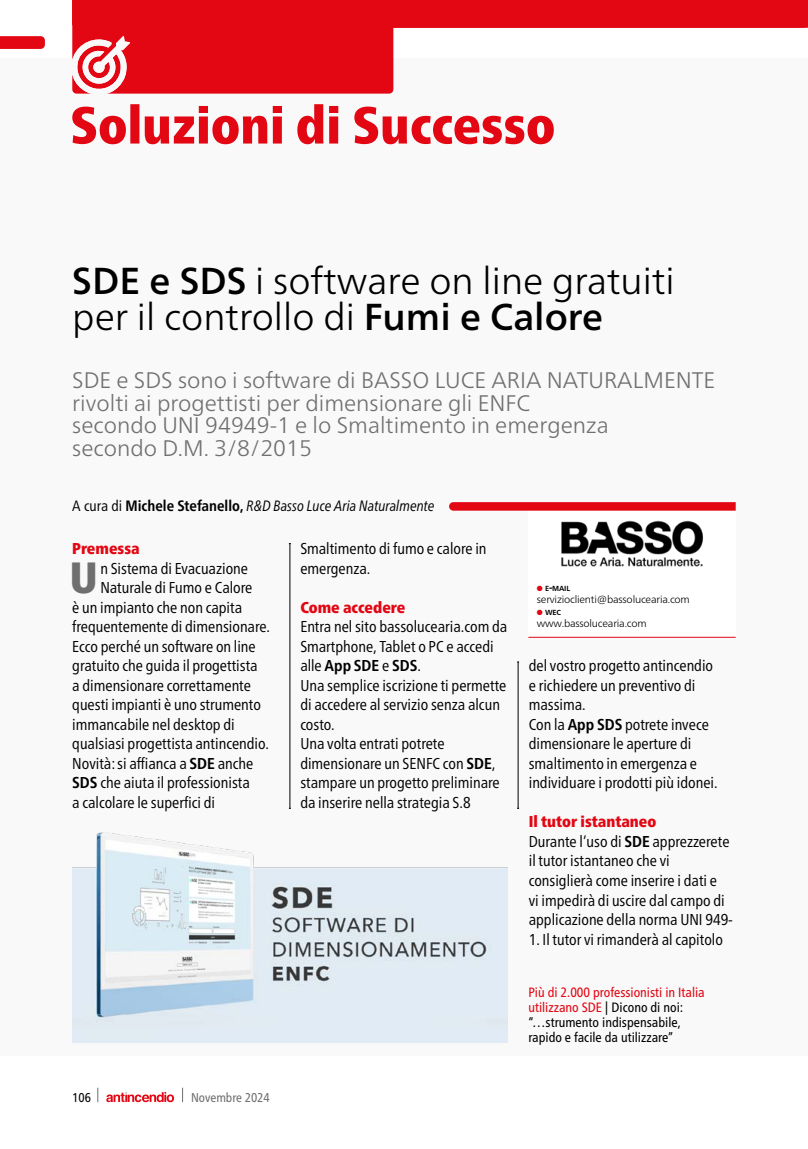
<style>
.page{position:relative;width:808px;height:1149px;background:#fff}
.page>*{position:absolute;margin:0;border:0;box-sizing:border-box;transform-origin:0 0}
.t1{font:900 condensed 43.65px "Frutiger Neue LT Pro";color:#706f6f}
.t2{font:300 37.5px/36px "Frutiger Neue LT Pro";color:#000}
.t3{font:300 22.5px/22.5px "Frutiger Neue LT Pro";color:#706f6f}
.t4{font:condensed 15.75px/19.5px "Frutiger Neue LT Pro";color:#000}
.t5{font:900 condensed 15.75px "Frutiger Neue LT Pro";color:#e30613}
.t6{font:italic condensed 15px "Frutiger Neue LT Pro";color:#000}
.t7{font:condensed 13.5px/15px "Frutiger Neue LT Pro";color:#000}
.t8{font:condensed 12.75px "Frutiger Neue LT Pro";color:#706f6f}
.t9{font:condensed 12.75px "Frutiger Neue LT Pro";color:#000}
.t10{font:300 10.5px "Frutiger Neue LT Pro";letter-spacing:-.02em;color:#000}
.t11{font:700 7.35px "Frutiger Neue LT Pro";letter-spacing:-.03em;color:#000}
.s1{font-weight:500}
.s2{font-style:normal}
.s3{font-weight:700;font-style:normal}
.s4{font-weight:700}
.s5{color:#e30613}
.s6{font-size:10.5px}
.s7{font-weight:900;color:#e30613}
</style>
<div class="page">
<svg style="left:98px;top:1087px;width:1px;height:14px"></svg>
<svg style="left:182px;top:1087px;width:1px;height:14px"></svg>
<svg style="left:106px;top:1092px;width:68px;height:9px"></svg>
<div style="left:0;top:58px;width:808px;height:998px;background:#f9f9f9"></div>
<svg style="left:0;top:36px;width:45px;height:13px"></svg>
<svg style="left:72px;top:0;width:736px;height:94px"></svg>
<hr style="left:290px;top:543px;width:1px;height:265px;background:#000">
<hr style="left:518px;top:661px;width:1px;height:147px;background:#000">
<svg style="left:72px;top:104px;width:482px;height:40px"></svg>
<div style="left:528px;top:510px;width:208px;height:127px;background:#fff"></div>
<img style="left:561px;top:520px;width:142px;height:47px">
<hr style="left:528px;top:636px;width:208px;height:1px;background:#e30613">
<svg style="left:449px;top:502px;width:287px;height:8px"></svg>
<img style="left:72px;top:832px;width:436px;height:209px">
<h2 class="t2" style="left:72px;top:263px;width:604px"><span class="s1">SDE e SDS</span> i software on line gratuiti per il controllo di <span class="s1">Fumi e Calore</span></h2>
<h3 class="t3" style="left:72px;top:368px;width:645px">SDE e SDS sono i software di BASSO LUCE ARIA NATURALMENTE rivolti ai progettisti per dimensionare gli ENFC<br>secondo UNI 94949-1 e lo Smaltimento in emergenza<br>secondo D.M. 3/8/2015</h3>
<p class="t6" style="left:72px;top:496px;width:364px"><span class="s2">A cura di</span> <span class="s3">Michele Stefanello,</span> R&amp;D Basso Luce Aria Naturalmente</p>
<p class="t5" style="left:72px;top:539px;width:69px">Premessa</p>
<h1 class="t1" style="left:70px;top:551px;width:29px">U</h1>
<p class="t4" style="left:100px;top:558px;width:149px">n Sistema di Evacuazione</p>
<p class="t4" style="left:100px;top:577px;width:154px">Naturale di Fumo e Calore</p>
<p class="t4" style="left:72px;top:597px;width:171px">è un impianto che non capita</p>
<p class="t4" style="left:72px;top:616px;width:199px">frequentemente di dimensionare.</p>
<p class="t4" style="left:72px;top:636px;width:185px">Ecco perché un software on line</p>
<p class="t4" style="left:72px;top:655px;width:187px">gratuito che guida il progettista</p>
<p class="t4" style="left:72px;top:675px;width:180px">a dimensionare correttamente</p>
<p class="t4" style="left:72px;top:694px;width:190px">questi impianti è uno strumento</p>
<p class="t4" style="left:72px;top:714px;width:164px">immancabile nel desktop di</p>
<p class="t4" style="left:72px;top:733px;width:198px">qualsiasi progettista antincendio.</p>
<p class="t4" style="left:72px;top:753px;width:183px">Novità: si affianca a <span class="s4">SDE</span> anche</p>
<p class="t4" style="left:72px;top:772px;width:179px"><span class="s4">SDS</span> che aiuta il professionista</p>
<p class="t4" style="left:72px;top:792px;width:144px">a calcolare le superfici di</p>
<p class="t4" style="left:300px;top:538px;width:188px">Smaltimento di fumo e calore in emergenza.</p>
<p class="t5" style="left:300px;top:597px;width:106px">Come accedere</p>
<p class="t4" style="left:300px;top:616px;width:208px">Entra nel sito bassolucearia.com da<br>Smartphone, Tablet o PC e accedi alle <span class="s4">App SDE</span> e <span class="s4">SDS</span>.<br>Una semplice iscrizione ti permette di accedere al servizio senza alcun costo.<br>Una volta entrati potrete dimensionare un SENFC con <span class="s4">SDE</span>, stampare un progetto preliminare da inserire nella strategia S.8</p>
<p class="t9" style="left:72px;top:1089px;width:20px">106</p>
<p class="t8" style="left:191px;top:1089px;width:80px">Novembre 2024</p>
<p class="t11" style="left:537px;top:584px;width:35px"><span class="s5">●</span> E<span class="s6">-</span>MAIL</p>
<p class="t10" style="left:537px;top:593px;width:154px">servizioclienti@bassolucearia.com</p>
<p class="t11" style="left:537px;top:608px;width:26px"><span class="s5">●</span> WEC</p>
<p class="t10" style="left:537px;top:617px;width:111px">www.bassolucearia.com</p>
<p class="t4" style="left:529px;top:655px;width:190px">del vostro progetto antincendio e richiedere un preventivo di massima.<br>Con la <span class="s4">App SDS</span> potrete invece dimensionare le aperture di smaltimento in emergenza e individuare i prodotti più idonei.</p>
<p class="t4" style="left:529px;top:811px;width:206px"><span class="s7">Il tutor istantaneo<br></span>Durante l’uso di <span class="s4">SDE</span> apprezzerete il tutor istantaneo che vi consiglierà come inserire i dati e<br>vi impedirà di uscire dal campo di applicazione della norma UNI 949-</p>
<p class="t4" style="left:529px;top:928px;width:196px">1. Il tutor vi rimanderà al capitolo</p>
<p class="t7" style="left:528px;top:984px;width:178px"><span class="s5">Più di 2.000 professionisti in Italia utilizzano SDE</span> | Dicono di noi: “…strumento indispensabile, rapido e facile da utilizzare”</p>
</div>
